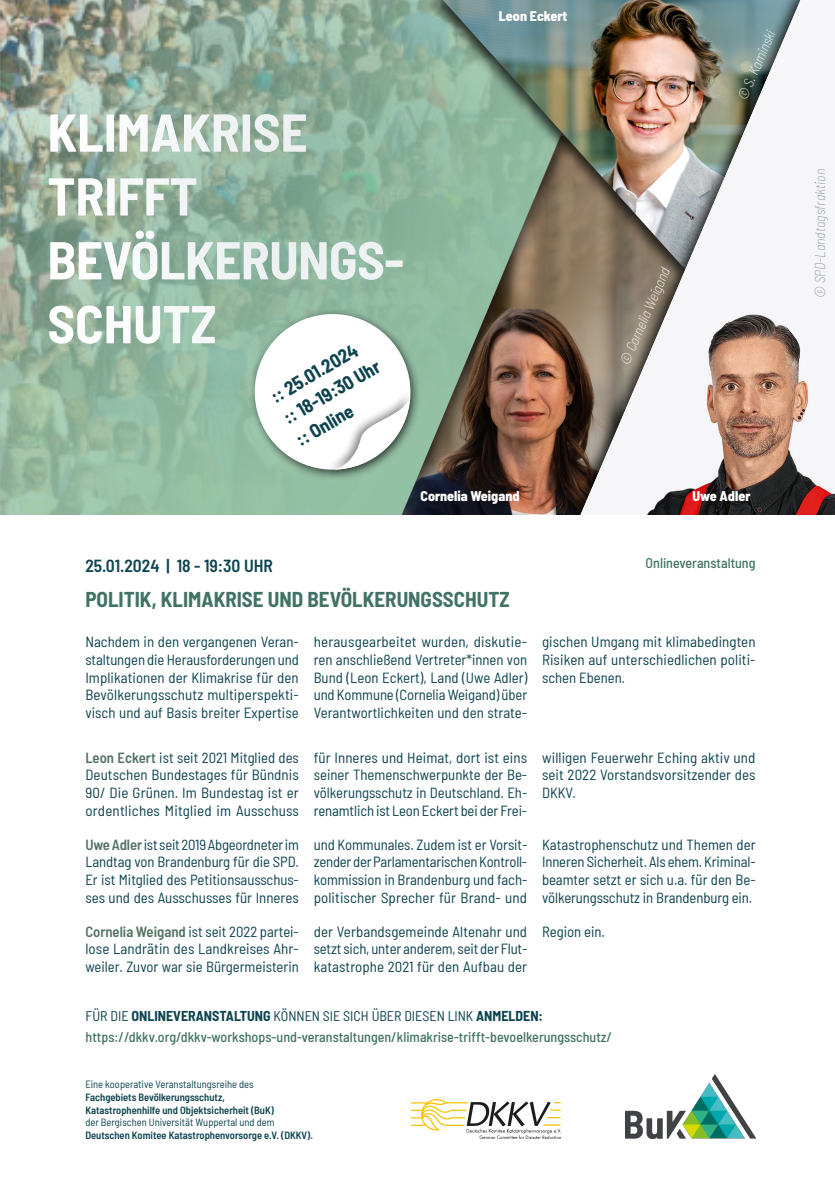
<style>
.page{position:relative;width:835px;height:1180px;background:#fff}
.page>*{position:absolute;margin:0;border:0;box-sizing:border-box;transform-origin:0 0}
.t1{font:700 semi-condensed 53.2px/63.8px "Barlow";color:#fff}
.t2{font:700 semi-condensed 21px "Barlow";color:#407364}
.t3{font:700 semi-condensed 18.9px/25px "Barlow";color:#0d434f}
.t4{font:600 semi-condensed 17.5px "Barlow";color:#0d434f}
.t5{font:semi-condensed 14.7px/17.6px "Barlow";color:#0d434f;text-align:justify}
.t6{font:500 semi-condensed 14px/21.8px "Barlow";color:#407364}
.t7{font:800 semi-condensed 14px "Barlow";color:#fff}
.t8{font:italic 200 semi-condensed 14px "Barlow";color:#fff}
.t9{font:italic 200 semi-condensed 14px "Barlow";color:#889a9a}
.t10{font:600 semi-condensed 10.5px/12.6px "Barlow";color:#0d434f}
.t11{font:semi-condensed 10.5px "Barlow";color:#0d434f}
.s1{font-weight:600;color:#547365}
.s2{font-weight:400;color:#0d434f}
.s3{font-weight:700;color:#0d434f}
</style>
<div class="page">
<img style="left:0;top:434px;width:565px;height:81px">
<img style="left:580px;top:434px;width:254px;height:81px">
<img style="left:625px;top:1075px;width:130px;height:64px">
<img style="left:411px;top:1099px;width:149px;height:40px">
<img style="left:0;top:0;width:810px;height:434px">
<div style="left:248px;top:308px;width:173px;height:173px;background:#000;opacity:.62"></div>
<div style="left:324px;top:389px;width:90px;height:87px;background:#000;opacity:.48"></div>
<svg style="left:255px;top:314px;width:155px;height:156px"></svg>
<h1 class="t1" style="left:47px;top:97px;width:358px">KLIMAKRISE<br>TRIFFT<br>BEVÖLKERUNGS-<br>SCHUTZ</h1>
<p class="t3" style="left:265px;top:385px;width:110px;rotate:-30deg">:: 25.01.2024 :: 18-19:30 Uhr :: Online</p>
<p class="t7" style="left:499px;top:5px;width:70px">Leon Eckert</p>
<p class="t8" style="left:614px;top:359px;width:106px;rotate:-66deg">© Cornelia Weigand</p>
<p class="t8" style="left:732px;top:95px;width:76px;rotate:-66deg">© S. Kaminski</p>
<p class="t7" style="left:420px;top:485px;width:100px">Cornelia Weigand</p>
<p class="t7" style="left:692px;top:485px;width:59px">Uwe Adler</p>
<p class="t4" style="left:85px;top:552px;width:189px">25.01.2024 | 18 - 19:30 UHR</p>
<h2 class="t2" style="left:85px;top:584px;width:425px">POLITIK, KLIMAKRISE UND BEVÖLKERUNGSSCHUTZ</h2>
<p class="t6" style="left:645px;top:551px;width:111px">Onlineveranstaltung</p>
<p class="t5" style="left:85px;top:632px;width:215px">Nachdem in den vergangenen Veran&shy;staltungen die Herausforderungen und Implikationen der Klimakrise für den Bevölkerungsschutz multiperspekti&shy;visch und auf Basis breiter Expertise</p>
<p class="t5" style="left:314px;top:632px;width:215px">herausgearbeitet wurden, diskutie&shy;ren anschließend Vertreter*innen von Bund (Leon Eckert), Land (Uwe Adler) und Kommune (Cornelia Weigand) über Verantwortlichkeiten und den strate-</p>
<p class="t5" style="left:542px;top:632px;width:215px">gischen Umgang mit klimabedingten Risiken auf unterschiedlichen politi&shy;schen Ebenen.</p>
<p class="t5" style="left:85px;top:747px;width:215px"><span class="s1">Leon Eckert</span> ist seit 2021 Mitglied des Deutschen Bundestages für Bündnis 90/ Die Grünen. Im Bundestag ist er ordentliches Mitglied im Ausschuss</p>
<p class="t5" style="left:314px;top:747px;width:215px">für Inneres und Heimat, dort ist eins seiner Themenschwerpunkte der Be&shy;völkerungsschutz in Deutschland. Eh&shy;renamtlich ist Leon Eckert bei der Frei-</p>
<p class="t5" style="left:542px;top:747px;width:215px">willigen Feuerwehr Eching aktiv und seit 2022 Vorstandsvorsitzender des DKKV.</p>
<p class="t5" style="left:85px;top:834px;width:215px"><span class="s1">Uwe Adler</span> ist seit 2019 Abgeordneter im Landtag von Brandenburg für die SPD.<br>Er ist Mitglied des Petitionsausschus&shy;ses und des Ausschusses für Inneres</p>
<p class="t5" style="left:314px;top:834px;width:215px">und Kommunales. Zudem ist er Vorsit&shy;zender der Parlamentarischen Kontroll&shy;kommission in Brandenburg und fach&shy;politischer Sprecher für Brand- und</p>
<p class="t5" style="left:542px;top:834px;width:215px">Katastrophenschutz und Themen der Inneren Sicherheit. Als ehem. Kriminal&shy;beamter setzt er sich u.a. für den Be&shy;völkerungsschutz in Brandenburg ein.</p>
<p class="t5" style="left:85px;top:921px;width:215px"><span class="s1">Cornelia Weigand</span> ist seit 2022 partei&shy;lose Landrätin des Landkreises Ahr&shy;weiler. Zuvor war sie Bürgermeisterin</p>
<p class="t5" style="left:314px;top:921px;width:215px">der Verbandsgemeinde Altenahr und setzt sich, unter anderem, seit der Flut&shy;katastrophe 2021 für den Aufbau der</p>
<p class="t5" style="left:542px;top:921px;width:64px">Region ein.</p>
<p class="t6" style="left:86px;top:1003px;width:528px"><span class="s2">FÜR DIE</span> <span class="s3">ONLINEVERANSTALTUNG</span> <span class="s2">KÖNNEN SIE SICH ÜBER DIESEN LINK</span> <span class="s3">ANMELDEN: </span>https://dkkv.org/dkkv-workshops-und-veranstaltungen/klimakrise-trifft-bevoelkerungsschutz/</p>
<p class="t11" style="left:85px;top:1077px;width:170px">Eine kooperative Veranstaltungsreihe des</p>
<p class="t10" style="left:85px;top:1090px;width:190px">Fachgebiets Bevölkerungsschutz,<br>Katastrophenhilfe und Objektsicherheit (BuK)</p>
<p class="t11" style="left:85px;top:1115px;width:191px">der Bergischen Universität Wuppertal und dem</p>
<p class="t10" style="left:85px;top:1128px;width:229px">Deutschen Komitee Katastrophenvorsorge e.V. (DKKV).</p>
<p class="t9" style="left:809px;top:298px;width:131px;rotate:-90deg">© SPD-Landtagsfraktion</p>
</div>
